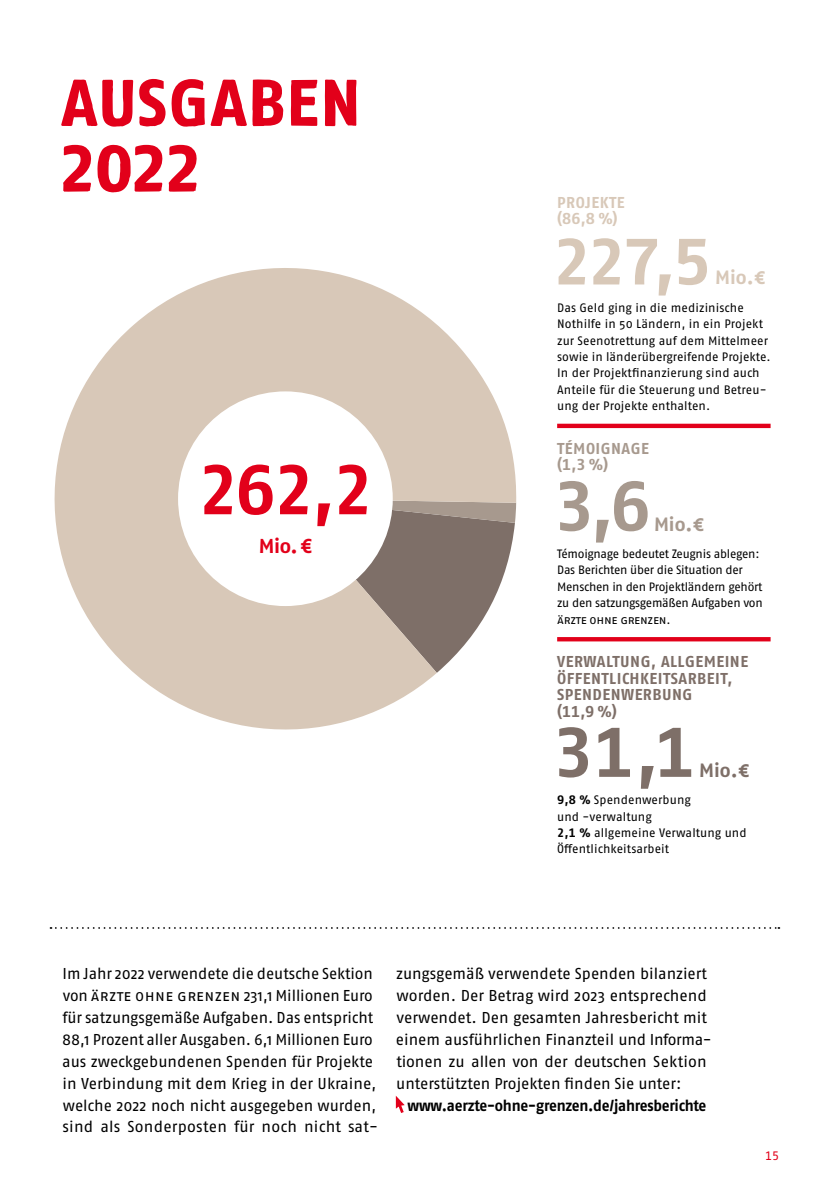
<style>
.page{position:relative;width:819px;height:1191px;background:#fff}
.page>*{position:absolute;margin:0;border:0;box-sizing:border-box;transform-origin:0 0}
.Fließtext_Fließtext_11_5pt_rot_p{font:700 70px "Fago Pro";color:#e2001a}
.Fließtext_Fließtext_LiBü_LW0_p{font:700 70px "Fago Pro";color:#7e6f68}
.Fließtext_Fließtext_LiBü_LW0_p-2{font:700 70px "Fago Pro";color:#a7998e}
.Headlines_Headline_37_5pt_H1_x_IHV{font:69.12px "Fago Rough Bold Lf";color:#e2001a}
.Headlines_Headline_37_5pt_H1_x_IHV-2{font:65.62px "Fago Rough Bold Lf";letter-spacing:.03em;color:#e2001a}
.Fließtext_Fließtext_LiBü_LW0_p-3{font:700 65.1px "Fago Pro";color:#d8c8b8}
.Fließtext_Fließtext_11_5pt_rot_p-2{font:700 20.12px "Fago Pro";color:#e2001a}
.Fließtext_Fließtext_LiBü_LW0_p-4{font:700 19.25px "Fago Pro";color:#d8c8b8}
.Fließtext_Fließtext_LiBü_LW0_p-5{font:700 19.25px "Fago Pro";color:#a7998e}
.Fließtext_Fließtext_LiBü_LW0_p-6{font:700 19.25px "Fago Pro";color:#7e6f68}
.Fließtext_Fließtext_BS_LW0_p{font:15.75px/21.9px "Fago Pro";letter-spacing:-.005em;color:#000}
.Headlines_Headline_Fließtext_9pt_H2{font:700 15.75px/16.4px "Fago Pro";letter-spacing:.03em;color:#7e6f68}
.Fließtext_Fließtext_BS_LW0_p-2{font:700 15.75px "Fago Pro";letter-spacing:-.02em;color:#000;scale:.93 1}
.Headlines_Headline_Fließtext_9pt_H2-2{font:700 15.75px "Fago Pro";letter-spacing:.03em;color:#a7998e}
.Headlines_Headline_Fließtext_9pt_H2-3{font:700 15.75px "Fago Pro";letter-spacing:.025em;color:#d8c8b8}
.Fließtext_Fließtext_LiBü_LW0_p-7{font:700 15.75px "Fago Pro";color:#d8c8b8}
.Fließtext_Fließtext_LiBü_LW0_p-8{font:700 15.75px "Fago Pro";color:#7e6f68}
.Fließtext_Fließtext_LiBü_LW0_p-9{font:700 15.75px "Fago Pro";color:#a7998e}
.Fließtext_Fließtext_7pt_LiBü_Absatzlinie{font:12.25px/16.4px "Fago Pro";letter-spacing:.005em;color:#000}
.Fließtext_Fließtext_7pt_LiBü_p{font:12.25px/16.4px "Fago Pro";letter-spacing:.005em;color:#000}
.t1{font:12.25px "Fago Pro";color:#e2001a}
.Fließtext_Fließtext_7pt_LiBü_Absatzlinie-2{font:12.08px/16.4px "Fago Pro";letter-spacing:-.025em;color:#000}
.s1{font-weight:700}
</style>
<div class="page">
<svg style="left:54px;top:268px;width:463px;height:462px;fill:#d8c8b8"></svg>
<div style="left:178px;top:391px;width:215px;height:215px;background:#fff;border-radius:50%"></div>
<svg style="left:50px;top:927px;width:729px;height:2px"></svg>
<svg style="left:396px;top:1096px;width:8px;height:17px"></svg>
<hr style="left:557px;top:424px;width:213px;height:4px;background:#e2001a">
<svg style="left:557px;top:637px;width:213px;height:4px"></svg>
<h1 class="Headlines_Headline_37_5pt_H1_x_IHV-2" style="left:62px;top:66px;width:300px">AUSGABEN</h1>
<h1 class="Headlines_Headline_37_5pt_H1_x_IHV" style="left:62px;top:128px;width:139px">2022</h1>
<p class="Fließtext_Fließtext_11_5pt_rot_p" style="left:198px;top:448px;width:177px">262,2</p>
<p class="Fließtext_Fließtext_11_5pt_rot_p-2" style="left:259px;top:533px;width:55px">Mio.€</p>
<h2 class="Headlines_Headline_Fließtext_9pt_H2-3" style="left:557px;top:193px;width:69px">PROJEKTE</h2>
<p class="Fließtext_Fließtext_LiBü_LW0_p-7" style="left:557px;top:209px;width:62px">(86,8 %)</p>
<p class="Fließtext_Fließtext_LiBü_LW0_p-3" style="left:552px;top:223px;width:161px">227,5</p>
<p class="Fließtext_Fließtext_LiBü_LW0_p-4" style="left:715px;top:266px;width:51px">Mio.€</p>
<p class="Fließtext_Fließtext_7pt_LiBü_Absatzlinie" style="left:557px;top:299px;width:215px">Das Geld ging in die medizinische Nothilfe in 50 Ländern, in ein Projekt zur Seenotrettung auf dem Mittelmeer sowie in länderübergreifende Projekte.<br>In der Projektfinanzierung sind auch Anteile für die Steuerung und Betreu&shy;ung der Projekte enthalten.</p>
<h2 class="Headlines_Headline_Fließtext_9pt_H2-2" style="left:557px;top:439px;width:93px">TÉMOIGNAGE</h2>
<p class="Fließtext_Fließtext_LiBü_LW0_p-9" style="left:557px;top:455px;width:53px">(1,3 %)</p>
<p class="Fließtext_Fließtext_LiBü_LW0_p-2" style="left:554px;top:464px;width:98px">3,6</p>
<p class="Fließtext_Fließtext_LiBü_LW0_p-5" style="left:654px;top:512px;width:51px">Mio.€</p>
<p class="Fließtext_Fließtext_7pt_LiBü_Absatzlinie-2" style="left:557px;top:545px;width:207px">Témoignage bedeutet Zeugnis ablegen:<br>Das Berichten über die Situation der<br>Menschen in den Projektländern gehört zu den satzungsgemäßen Aufgaben von<br>ÄRZTE</p>
<p class="Fließtext_Fließtext_7pt_LiBü_Absatzlinie-2" style="left:589px;top:611px;width:8px">OHNE</p>
<p class="Fließtext_Fließtext_7pt_LiBü_Absatzlinie-2" style="left:620px;top:611px;width:15px">GRENZEN</p>
<p class="Fließtext_Fließtext_7pt_LiBü_Absatzlinie-2" style="left:666px;top:611px;width:6px">.</p>
<h2 class="Headlines_Headline_Fließtext_9pt_H2" style="left:557px;top:653px;width:192px">VERWALTUNG, ALLGEMEINE<br>ÖFFENTLICHKEITSARBEIT,<br>SPENDENWERBUNG</h2>
<p class="Fließtext_Fließtext_LiBü_LW0_p-8" style="left:557px;top:701px;width:61px">(11,9 %)</p>
<p class="Fließtext_Fließtext_LiBü_LW0_p" style="left:553px;top:710px;width:144px">31,1</p>
<p class="Fließtext_Fließtext_LiBü_LW0_p-6" style="left:699px;top:758px;width:51px">Mio.€</p>
<p class="Fließtext_Fließtext_7pt_LiBü_p" style="left:557px;top:791px;width:191px"><span class="s1">9,8 %</span> Spendenwerbung<br>und -verwaltung<br><span class="s1">2,1 %</span> allgemeine Verwaltung und<br>Öffentlichkeitsarbeit</p>
<p class="Fließtext_Fließtext_BS_LW0_p" style="left:62px;top:962px;width:317px">Im Jahr 2022 verwendete die deutsche Sektion von Ärzte ohne Grenzen 231,1 Millionen Euro für satzungsgemäße Aufgaben. Das entspricht 88,1 Prozent aller Ausgaben. 6,1 Millionen Euro aus zweckgebundenen Spenden für Projekte in Verbindung mit dem Krieg in der Ukraine, welche 2022 noch nicht ausgegeben wurden, sind als Sonderposten für noch nicht sat-</p>
<p class="Fließtext_Fließtext_BS_LW0_p" style="left:396px;top:962px;width:317px">zungsgemäß verwendete Spenden bilanziert worden. Der Betrag wird 2023 entsprechend verwendet. Den gesamten Jahresbericht mit einem ausführlichen Finanzteil und Informa&shy;tionen zu allen von der deutschen Sektion unterstützten Projekten finden Sie unter:</p>
<p class="Fließtext_Fließtext_BS_LW0_p-2" style="left:407px;top:1095px;width:323px">www.aerzte-ohne-grenzen.de/jahresberichte</p>
<p class="t1" style="left:765px;top:1148px;width:16px">15</p>
</div>
